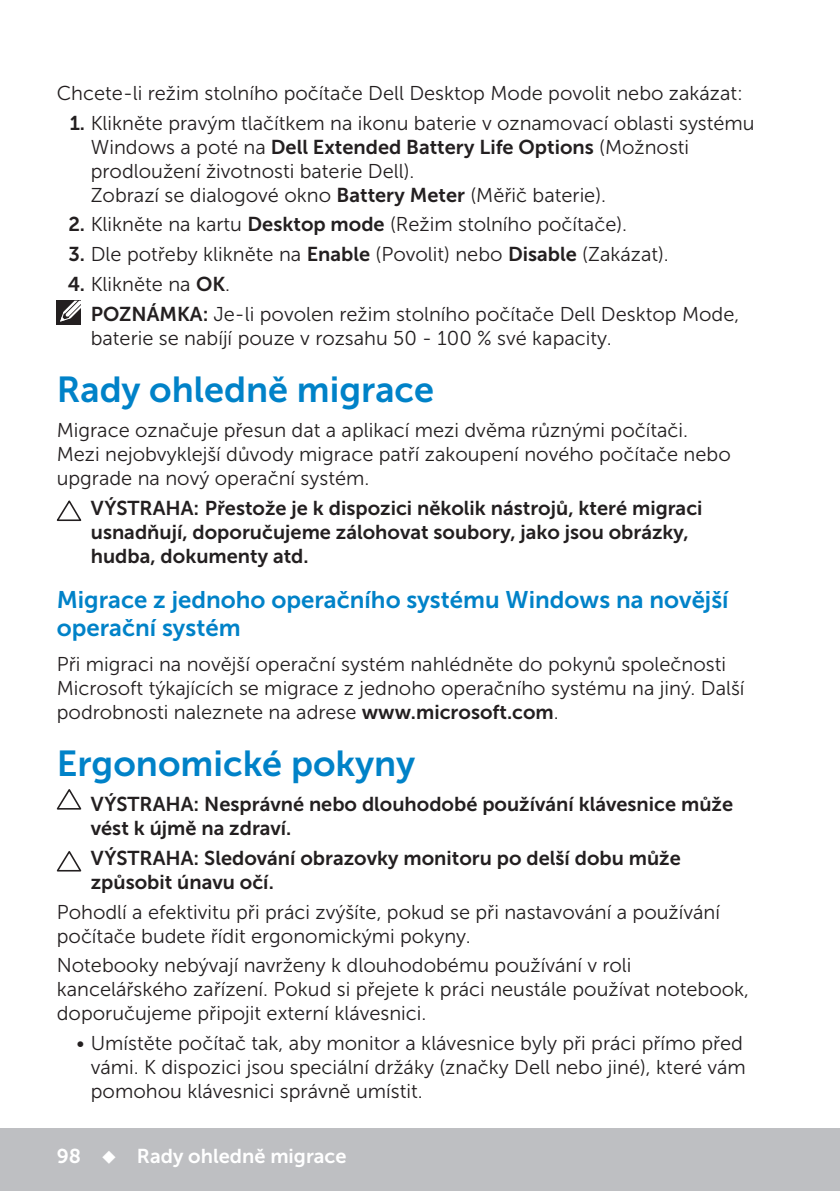
<style>
.page{position:relative;width:840px;height:1191px;background:#fff}
.page>*{position:absolute;margin:0;border:0;box-sizing:border-box;transform-origin:0 0}
.Head1{font:36px "Museo Sans For Dell 700";color:#0082c8}
.Head2{font:24px/28px "Museo Sans For Dell 700";color:#0082c8}
.Paragraph{font:20px/24px "Museo Sans For Dell 300";color:#231f20}
.Note{font:20px/24px "Museo Sans For Dell 700";color:#231f20}
.Note-2{font:20px/24px "Museo Sans For Dell 300";color:#231f20}
.t1{font:20px "Museo Sans For Dell 700";color:#fff}
.s1{font-family:"Museo Sans For Dell 700"}
</style>
<div class="page">
<div style="left:0;top:1128px;width:839px;height:63px;background:#bebfc2"></div>
<div style="left:57px;top:301px;width:24px;height:24px;background:#231f20"></div>
<svg style="left:60px;top:301px;width:21px;height:21px"></svg>
<svg style="left:57px;top:500px;width:25px;height:21px"></svg>
<svg style="left:57px;top:789px;width:24px;height:20px"></svg>
<svg style="left:57px;top:851px;width:24px;height:20px"></svg>
<p class="Paragraph" style="left:57px;top:81px;width:687px">Chcete-li režim stolního počítače Dell Desktop Mode povolit nebo zakázat:</p>
<p class="Paragraph" style="left:91px;top:111px;width:665px;text-indent:-21px"><span class="s1">1.</span> Klikněte pravým tlačítkem na ikonu baterie v oznamovací oblasti systému Windows a poté na <span class="s1">Dell Extended Battery Life Options</span> (Možnosti prodloužení životnosti baterie Dell).<br>Zobrazí se dialogové okno <span class="s1">Battery Meter</span> (Měřič baterie).</p>
<p class="Paragraph" style="left:68px;top:213px;width:560px"><span class="s1">2.</span> Klikněte na kartu <span class="s1">Desktop mode</span> (Režim stolního počítače).</p>
<p class="Paragraph" style="left:69px;top:242px;width:601px"><span class="s1">3.</span> Dle potřeby klikněte na <span class="s1">Enable</span> (Povolit) nebo <span class="s1">Disable</span> (Zakázat).</p>
<p class="Paragraph" style="left:68px;top:272px;width:164px"><span class="s1">4.</span> Klikněte na <span class="s1">OK</span>.</p>
<p class="Note-2" style="left:91px;top:302px;width:649px"><span class="s1">POZNÁMKA:</span> Je-li povolen režim stolního počítače Dell Desktop Mode, baterie se nabíjí pouze v rozsahu 50 - 100 % své kapacity.</p>
<p class="Head1" style="left:57px;top:369px;width:379px">Rady ohledně migrace</p>
<p class="Paragraph" style="left:57px;top:418px;width:675px">Migrace označuje přesun dat a aplikací mezi dvěma různými počítači.<br>Mezi nejobvyklejší důvody migrace patří zakoupení nového počítače nebo upgrade na nový operační systém.</p>
<p class="Note" style="left:91px;top:495px;width:613px">VÝSTRAHA: Přestože je k dispozici několik nástrojů, které migraci usnadňují, doporučujeme zálohovat soubory, jako jsou obrázky, hudba, dokumenty atd.</p>
<p class="Head2" style="left:57px;top:585px;width:673px">Migrace z jednoho operačního systému Windows na novější operační systém</p>
<p class="Paragraph" style="left:57px;top:652px;width:689px">Při migraci na novější operační systém nahlédněte do pokynů společnosti<br>Microsoft týkajících se migrace z jednoho operačního systému na jiný. Další podrobnosti naleznete na adrese <span class="s1">www.microsoft.com</span>.</p>
<p class="Head1" style="left:57px;top:743px;width:359px">Ergonomické pokyny</p>
<p class="Note" style="left:91px;top:792px;width:643px">VÝSTRAHA: Nesprávné nebo dlouhodobé používání klávesnice může vést k újmě na zdraví.</p>
<p class="Note" style="left:91px;top:846px;width:591px">VÝSTRAHA: Sledování obrazovky monitoru po delší dobu může způsobit únavu očí.</p>
<p class="Paragraph" style="left:57px;top:900px;width:664px">Pohodlí a efektivitu při práci zvýšíte, pokud se při nastavování a používání počítače budete řídit ergonomickými pokyny.</p>
<p class="Paragraph" style="left:57px;top:953px;width:693px">Notebooky nebývají navrženy k dlouhodobému používání v roli kancelářského zařízení. Pokud si přejete k práci neustále používat notebook, doporučujeme připojit externí klávesnici.</p>
<p class="Paragraph" style="left:91px;top:1031px;width:656px;text-indent:-14px">• Umístěte počítač tak, aby monitor a klávesnice byly při práci přímo před vámi. K dispozici jsou speciální držáky (značky Dell nebo jiné), které vám pomohou klávesnici správně umístit.</p>
<p class="t1" style="left:57px;top:1144px;width:291px">98 ◆ Rady ohledně migrace</p>
</div>
